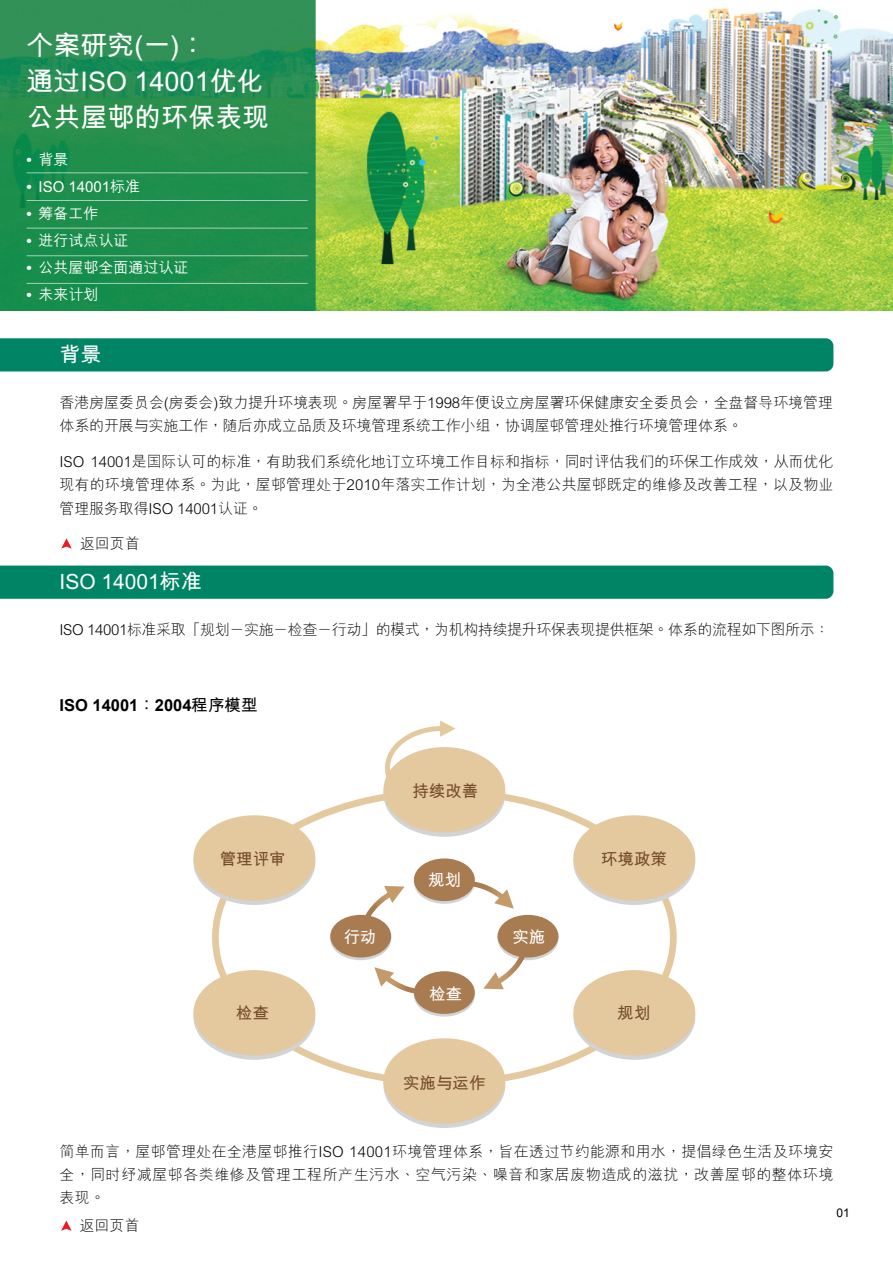
<style>
.page{position:relative;width:893px;height:1263px;background:#fff}
.page>*{position:absolute;margin:0;border:0;box-sizing:border-box;transform-origin:0 0}
.t1{font:700 27px/36px "M Hei HKS";color:#fff}
.t2{font:700 21px "M Hei HKS";color:#fff}
.t3{font:700 16.5px "M Hei HKS";color:#754c29}
.t4{font:700 16.5px "Arial";color:#000}
.t5{font:700 16.5px "M Hei HKS";color:#fff}
.t6{font:300 15px/23.2px "M Hei HKS";letter-spacing:-.005em;color:#000;text-align:justify}
.t7{font:300 15px "M Hei HKS";letter-spacing:-.025em;color:#000}
.t8{font:500 15px "M Hei HKS";color:#fff}
.t9{font:12px "Arial";color:#000}
.s1{font-family:"M Hei HK"}
.s2{font-family:"Arial";font-weight:700}
.s3{font-family:"M Hei HKS"}
</style>
<div class="page">
<img style="left:0;top:0;width:893px;height:311px">
<svg style="left:892px;top:77px;width:1px;height:33px"></svg>
<hr style="left:27px;top:172px;width:281px;height:1px;background:#fff">
<hr style="left:27px;top:200px;width:281px;height:1px;background:#fff">
<hr style="left:27px;top:228px;width:281px;height:1px;background:#fff">
<hr style="left:27px;top:255px;width:281px;height:1px;background:#fff">
<hr style="left:27px;top:283px;width:281px;height:1px;background:#fff">
<div style="left:0;top:338px;width:833px;height:33px;background:#008466"></div>
<div style="left:0;top:566px;width:833px;height:33px;background:#008466"></div>
<svg style="left:193px;top:974px;width:122px;height:86px"></svg>
<div style="left:193px;top:970px;width:122px;height:85px;background:#e4c89e;border-radius:50%"></div>
<svg style="left:573px;top:974px;width:122px;height:86px"></svg>
<div style="left:573px;top:970px;width:122px;height:85px;background:#e4c89e;border-radius:50%"></div>
<svg style="left:383px;top:1043px;width:122px;height:85px"></svg>
<div style="left:383px;top:1038px;width:122px;height:85px;background:#e4c89e;border-radius:50%"></div>
<svg style="left:193px;top:820px;width:122px;height:85px"></svg>
<div style="left:193px;top:815px;width:122px;height:85px;background:#e4c89e;border-radius:50%"></div>
<svg style="left:573px;top:820px;width:122px;height:85px"></svg>
<div style="left:573px;top:815px;width:122px;height:85px;background:#e4c89e;border-radius:50%"></div>
<svg style="left:383px;top:751px;width:122px;height:86px"></svg>
<div style="left:383px;top:747px;width:122px;height:85px;background:#e4c89e;border-radius:50%"></div>
<svg style="left:383px;top:720px;width:73px;height:68px"></svg>
<svg style="left:497px;top:917px;width:61px;height:43px"></svg>
<div style="left:497px;top:915px;width:61px;height:42px;background:#a87b50;border-radius:50%"></div>
<svg style="left:330px;top:917px;width:61px;height:43px"></svg>
<div style="left:330px;top:915px;width:61px;height:42px;background:#a87b50;border-radius:50%"></div>
<svg style="left:414px;top:974px;width:61px;height:42px"></svg>
<div style="left:414px;top:971px;width:61px;height:43px;background:#a87b50;border-radius:50%"></div>
<svg style="left:414px;top:861px;width:61px;height:43px"></svg>
<div style="left:414px;top:858px;width:61px;height:43px;background:#a87b50;border-radius:50%"></div>
<svg style="left:363px;top:886px;width:42px;height:35px"></svg>
<svg style="left:483px;top:954px;width:42px;height:35px"></svg>
<svg style="left:374px;top:967px;width:47px;height:27px"></svg>
<svg style="left:468px;top:881px;width:46px;height:28px"></svg>
<svg style="left:61px;top:538px;width:11px;height:11px"></svg>
<svg style="left:61px;top:1220px;width:11px;height:11px"></svg>
<p class="t1" style="left:27px;top:26px;width:244px">個案研究(一)：<br>通過ISO 14001優化公共屋<span class="s1">邨</span>的環保表現</p>
<p class="t8" style="left:27px;top:148px;width:43px"><span class="s2">•</span> 背景</p>
<p class="t8" style="left:27px;top:175px;width:115px"><span class="s2">•</span> ISO 14001標準</p>
<p class="t8" style="left:27px;top:202px;width:73px"><span class="s2">•</span> 籌備工作</p>
<p class="t8" style="left:27px;top:229px;width:103px"><span class="s2">•</span> 進行試點認證</p>
<p class="t8" style="left:27px;top:256px;width:163px"><span class="s2">•</span> 公共屋<span class="s1">邨</span>全面通過認證</p>
<p class="t8" style="left:27px;top:283px;width:73px"><span class="s2">•</span> 未來計劃</p>
<p class="t2" style="left:60px;top:339px;width:43px">背景</p>
<p class="t6" style="left:60px;top:390px;width:775px">香港房屋委員會(房委會)致力提昇環境表現。房屋署早於1998年便設立房屋署環保健康安全委員會，全盤督導環境管理體系的開展與實施工作，隨後亦成立品質及環境管理系統工作小組，協調屋<span class="s1">邨</span>管理處推行環境管理體系。</p>
<p class="t6" style="left:60px;top:449px;width:775px">ISO 14001是國際認可的標準，有助我們系統化地訂立環境工作目標和指標，同時評估我們的環保工作成效，從而優化現有的環境管理體系。為此，屋<span class="s1">邨</span>管理處於2010年落實工作計劃，為全港公共屋<span class="s1">邨</span>既定的維修及改善工程，以及物業管理服務取得ISO 14001認證。</p>
<p class="t6" style="left:80px;top:531px;width:61px">返回頁首</p>
<p class="t2" style="left:60px;top:566px;width:144px">ISO 14001標準</p>
<p class="t7" style="left:60px;top:619px;width:771px">ISO 14001標準採取「規劃－實施－檢查－行動」的模式，為機構持續提升環保表現提供框架。體系的流程如下圖所示：</p>
<p class="t4" style="left:60px;top:694px;width:200px">ISO 14001<span class="s3">：</span>2004<span class="s3">程序模型</span></p>
<p class="t3" style="left:412px;top:779px;width:67px">持續改善</p>
<p class="t3" style="left:220px;top:847px;width:67px">管理評審</p>
<p class="t3" style="left:601px;top:847px;width:67px">環境政策</p>
<p class="t5" style="left:428px;top:868px;width:34px">規劃</p>
<p class="t5" style="left:344px;top:925px;width:34px">行動</p>
<p class="t5" style="left:512px;top:925px;width:34px">實施</p>
<p class="t5" style="left:429px;top:982px;width:34px">檢查</p>
<p class="t3" style="left:236px;top:1001px;width:34px">檢查</p>
<p class="t3" style="left:617px;top:1001px;width:34px">規劃</p>
<p class="t3" style="left:403px;top:1071px;width:84px">實施與運作</p>
<p class="t6" style="left:60px;top:1139px;width:775px">簡單而言，屋<span class="s1">邨</span>管理處在全港屋<span class="s1">邨</span>推行ISO 14001環境管理體系，旨在透過節約能源和用水，提倡綠色生活及環境安全，同時紓減屋<span class="s1">邨</span>各類維修及管理工程所產生污水、空氣污染、噪音和家居廢物造成的滋擾，改善屋<span class="s1">邨</span>的整體環境表現。</p>
<p class="t6" style="left:80px;top:1213px;width:61px">返回頁首</p>
<p class="t9" style="left:837px;top:1205px;width:15px">01</p>
</div>
